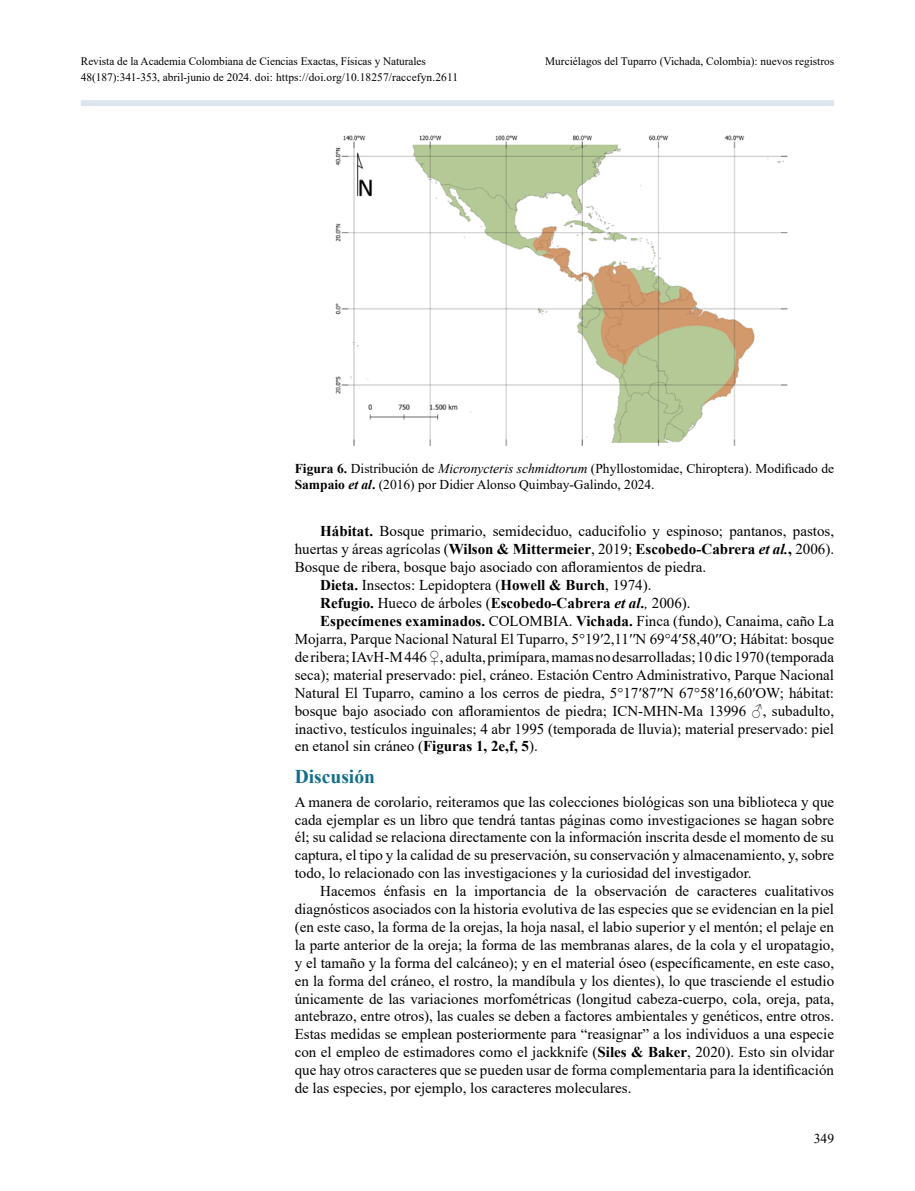
<style>
.page{position:relative;width:915px;height:1191px;background:#fff}
.page>*{position:absolute;margin:0;border:0;box-sizing:border-box;transform-origin:0 0}
.t1{font:700 19.5px "Times New Roman";color:#136f8b}
.t2{font:15px/17.9px "Times New Roman";color:#000;text-align:justify}
.t3{font:700 15px "Times New Roman";color:#000}
.t4{font:13.5px/16.2px "Times New Roman";color:#000}
.t5{font:11.4px "Times New Roman";letter-spacing:-.005em;color:#000}
.s1{font-weight:700}
.s2{font-style:italic}
.s3{font-weight:700;font-style:italic}
.s4{font-weight:400}
.s5{font-weight:400;font-style:italic}
</style>
<div class="page">
<div style="left:81px;top:100px;width:752px;height:6px;background:#dce5ee"></div>
<img style="left:335px;top:135px;width:453px;height:311px">
<p class="t5" style="left:81px;top:53px;width:346px">Revista de la Academia Colombiana de Ciencias Exactas, Físicas y Naturales</p>
<p class="t5" style="left:81px;top:69px;width:378px">48(187):341-353, abril-junio de 2024. doi: https://doi.org/10.18257/raccefyn.2611</p>
<p class="t5" style="left:545px;top:53px;width:290px">Murciélagos del Tuparro (Vichada, Colombia): nuevos registros</p>
<p class="t4" style="left:294px;top:460px;width:540px"><span class="s1">Figura 6.</span> Distribución de <span class="s2">Micronycteris schmidtorum</span> (Phyllostomidae, Chiroptera). Modificado de<br><span class="s1">Sampaio</span> <span class="s3">et al</span><span class="s1">.</span> (2016) por Didier Alonso Quimbay-Galindo, 2024.</p>
<p class="t2" style="left:320px;top:521px;width:515px"><span class="s1">Hábitat.</span> Bosque primario, semideciduo, caducifolio y espinoso; pantanos, pastos,</p>
<p class="t2" style="left:294px;top:539px;width:540px">huertas y áreas agrícolas (<span class="s1">Wilson &amp; Mittermeier</span>, 2019; <span class="s1">Escobedo-Cabrera</span> <span class="s3">et al.</span><span class="s1">,</span> 2006).</p>
<p class="t2" style="left:294px;top:557px;width:413px">Bosque de ribera, bosque bajo asociado con afloramientos de piedra.</p>
<p class="t2" style="left:320px;top:575px;width:332px"><span class="s1">Dieta.</span> Insectos: Lepidoptera (<span class="s1">Howell &amp; Burch</span>, 1974).</p>
<p class="t3" style="left:320px;top:592px;width:372px">Refugio. <span class="s4">Hueco de árboles (</span>Escobedo-Cabrera <span class="s2">et al</span>.<span class="s5">,</span> <span class="s4">2006).</span></p>
<p class="t2" style="left:320px;top:612px;width:515px"><span class="s1">Especímenes examinados.</span> COLOMBIA. <span class="s1">Vichada.</span> Finca (fundo), Canaima, caño La</p>
<p class="t2" style="left:294px;top:630px;width:540px">Mojarra, Parque Nacional Natural El Tuparro, 5°19′2,11′′N 69°4′58,40′′O; Hábitat: bosque</p>
<p class="t2" style="left:294px;top:648px;width:540px">de ribera; IAvH-M 446 ♀, adulta, primípara, mamas no desarrolladas; 10 dic 1970 (temporada</p>
<p class="t2" style="left:294px;top:665px;width:540px">seca); material preservado: piel, cráneo. Estación Centro Administrativo, Parque Nacional</p>
<p class="t2" style="left:294px;top:683px;width:540px">Natural El Tuparro, camino a los cerros de piedra, 5°17′87′′N 67°58′16,60′OW; hábitat:</p>
<p class="t2" style="left:294px;top:701px;width:540px">bosque bajo asociado con afloramientos de piedra; ICN-MHN-Ma 13996 ♂, subadulto,</p>
<p class="t2" style="left:294px;top:719px;width:540px">inactivo, testículos inguinales; 4 abr 1995 (temporada de lluvia); material preservado: piel</p>
<p class="t2" style="left:294px;top:737px;width:244px">en etanol sin cráneo (<span class="s1">Figuras 1, 2e,f, 5</span>).</p>
<h1 class="t1" style="left:294px;top:762px;width:82px">Discusión</h1>
<p class="t2" style="left:294px;top:792px;width:540px">A manera de corolario, reiteramos que las colecciones biológicas son una biblioteca y que cada ejemplar es un libro que tendrá tantas páginas como investigaciones se hagan sobre él; su calidad se relaciona directamente con la información inscrita desde el momento de su captura, el tipo y la calidad de su preservación, su conservación y almacenamiento, y, sobre todo, lo relacionado con las investigaciones y la curiosidad del investigador.</p>
<p class="t2" style="left:294px;top:882px;width:540px;text-indent:26px">Hacemos énfasis en la importancia de la observación de caracteres cualitativos diagnósticos asociados con la historia evolutiva de las especies que se evidencian en la piel (en este caso, la forma de la orejas, la hoja nasal, el labio superior y el mentón; el pelaje en la parte anterior de la oreja; la forma de las membranas alares, de la cola y el uropatagio, y el tamaño y la forma del calcáneo); y en el material óseo (específicamente, en este caso, en la forma del cráneo, el rostro, la mandíbula y los dientes), lo que trasciende el estudio únicamente de las variaciones morfométricas (longitud cabeza-cuerpo, cola, oreja, pata, antebrazo, entre otros), las cuales se deben a factores ambientales y genéticos, entre otros.<br>Estas medidas se emplean posteriormente para “reasignar” a los individuos a una especie con el empleo de estimadores como el jackknife (<span class="s1">Siles &amp; Baker</span>, 2020). Esto sin olvidar que hay otros caracteres que se pueden usar de forma complementaria para la identificación de las especies, por ejemplo, los caracteres moleculares.</p>
<p class="t4" style="left:813px;top:1129px;width:22px">349</p>
</div>
